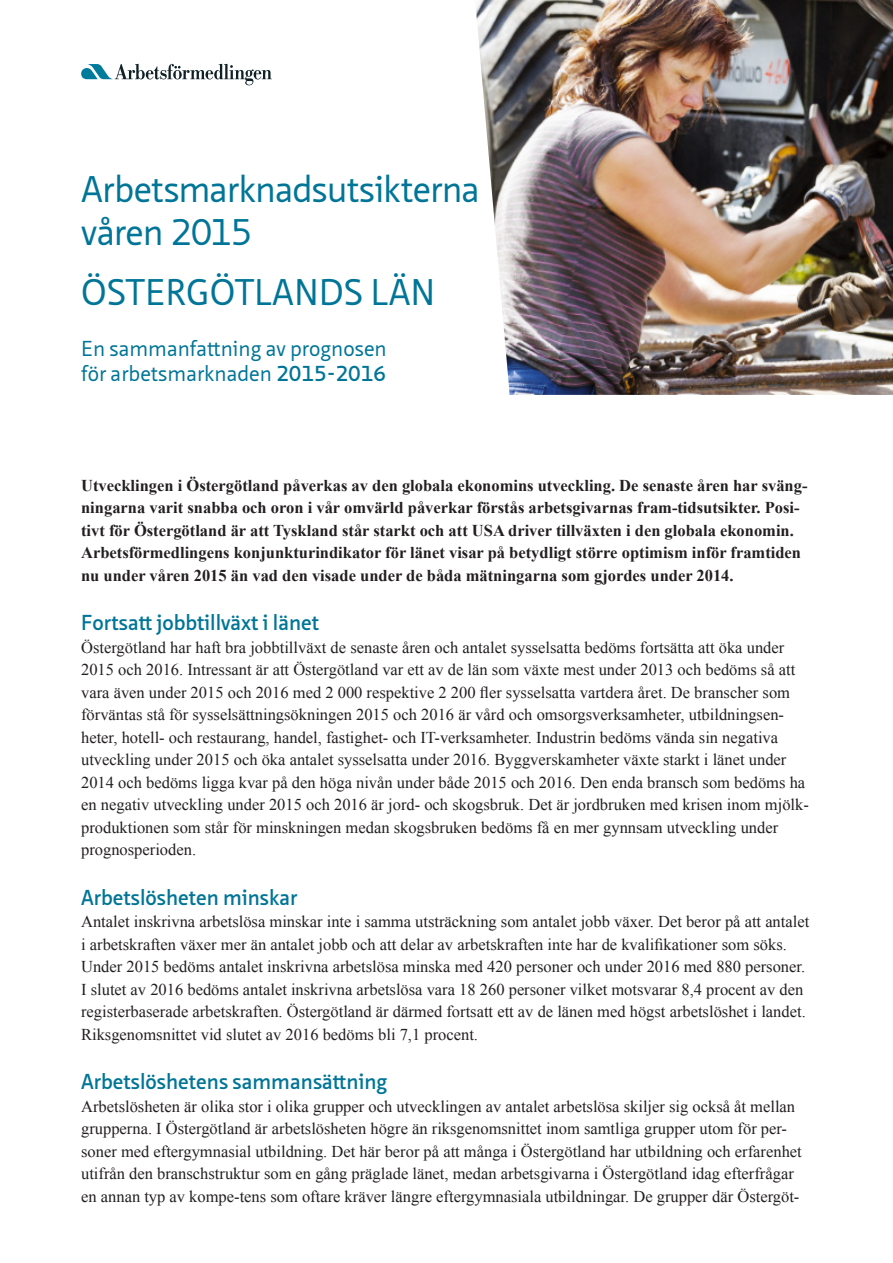
<style>
.page{position:relative;width:893px;height:1263px;background:#fff}
.page>*{position:absolute;margin:0;border:0;box-sizing:border-box;transform-origin:0 0}
.t1{font:36px "Neue Sans Pro";letter-spacing:-.015em;color:#007597}
.t2{font:600 21px "Neue Sans Pro";color:#007597}
.t3{font:21px/25.2px "Neue Sans Pro";color:#007597}
.t4{font:16.5px/22.5px "Times New Roman";color:#231f20}
.t5{font:700 16.5px/22.5px "Times New Roman";color:#231f20}
.s1{font-weight:600}
</style>
<div class="page">
<svg style="left:81px;top:64px;width:191px;height:21px"></svg>
<img style="left:476px;top:0;width:417px;height:395px">
<p class="t1" style="left:81px;top:165px;width:400px">Arbetsmarknadsutsikterna</p>
<p class="t1" style="left:81px;top:209px;width:173px">våren 2015</p>
<p class="t1" style="left:81px;top:269px;width:356px">ÖSTERGÖTLANDS LÄN</p>
<p class="t3" style="left:81px;top:335px;width:307px">En sammanfattning av prognosen för arbetsmarknaden <span class="s1">2015-2016</span></p>
<p class="t5" style="left:81px;top:473px;width:728px">Utvecklingen i Östergötland påverkas av den globala ekonomins utveckling. De senaste åren har sväng&shy;ningarna varit snabba och oron i vår omvärld påverkar förstås arbetsgivarnas fram-tidsutsikter. Posi&shy;tivt för Östergötland är att Tyskland står starkt och att USA driver tillväxten i den globala ekonomin.<br>Arbetsförmedlingens konjunkturindikator för länet visar på betydligt större optimism inför framtiden nu under våren 2015 än vad den visade under de båda mätningarna som gjordes under 2014.</p>
<p class="t2" style="left:81px;top:609px;width:240px">Fortsatt jobbtillväxt i länet</p>
<p class="t4" style="left:81px;top:635px;width:729px">Östergötland har haft bra jobbtillväxt de senaste åren och antalet sysselsatta bedöms fortsätta att öka under 2015 och 2016. Intressant är att Östergötland var ett av de län som växte mest under 2013 och bedöms så att vara även under 2015 och 2016 med 2 000 respektive 2 200 fler sysselsatta vartdera året. De branscher som förväntas stå för sysselsättningsökningen 2015 och 2016 är vård och omsorgsverksamheter, utbildningsen&shy;heter, hotell- och restaurang, handel, fastighet- och IT-verksamheter. Industrin bedöms vända sin negativa utveckling under 2015 och öka antalet sysselsatta under 2016. Byggverskamheter växte starkt i länet under 2014 och bedöms ligga kvar på den höga nivån under både 2015 och 2016. Den enda bransch som bedöms ha en negativ utveckling under 2015 och 2016 är jord- och skogsbruk. Det är jordbruken med krisen inom mjölk&shy;produktionen som står för minskningen medan skogsbruken bedöms få en mer gynnsam utveckling under prognosperioden.</p>
<p class="t2" style="left:81px;top:883px;width:218px">Arbetslösheten minskar</p>
<p class="t4" style="left:81px;top:910px;width:730px">Antalet inskrivna arbetslösa minskar inte i samma utsträckning som antalet jobb växer. Det beror på att antalet i arbetskraften växer mer än antalet jobb och att delar av arbetskraften inte har de kvalifikationer som söks.<br>Under 2015 bedöms antalet inskrivna arbetslösa minska med 420 personer och under 2016 med 880 personer.<br>I slutet av 2016 bedöms antalet inskrivna arbetslösa vara 18 260 personer vilket motsvarar 8,4 procent av den registerbaserade arbetskraften. Östergötland är därmed fortsatt ett av de länen med högst arbetslöshet i landet.<br>Riksgenomsnittet vid slutet av 2016 bedöms bli 7,1 procent.</p>
<p class="t2" style="left:81px;top:1068px;width:308px">Arbetslöshetens sammansättning</p>
<p class="t4" style="left:81px;top:1094px;width:722px">Arbetslösheten är olika stor i olika grupper och utvecklingen av antalet arbetslösa skiljer sig också åt mellan grupperna. I Östergötland är arbetslösheten högre än riksgenomsnittet inom samtliga grupper utom för per&shy;soner med eftergymnasial utbildning. Det här beror på att många i Östergötland har utbildning och erfarenhet utifrån den branschstruktur som en gång präglade länet, medan arbetsgivarna i Östergötland idag efterfrågar en annan typ av kompe-tens som oftare kräver längre eftergymnasiala utbildningar. De grupper där Östergöt-</p>
</div>
